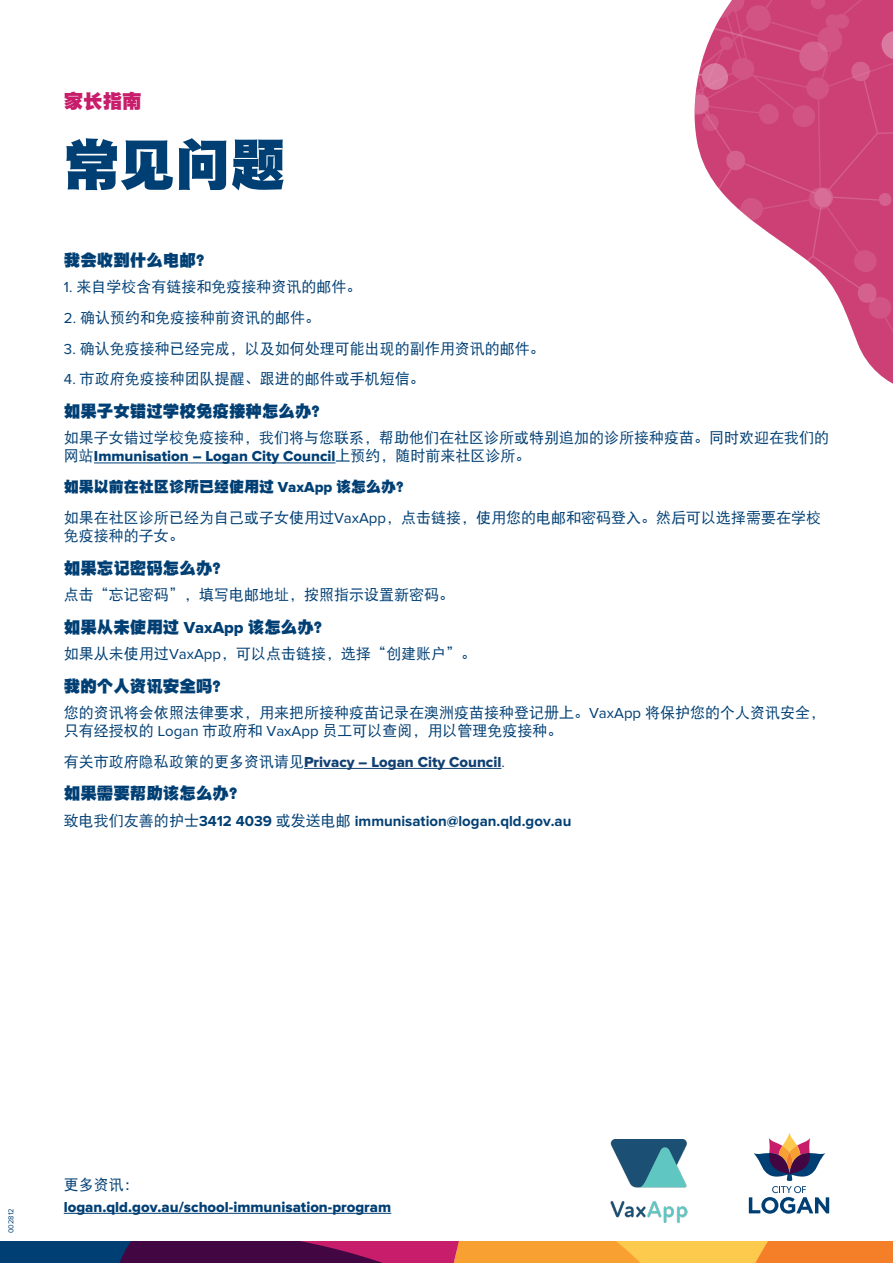
<style>
.page{position:relative;width:893px;height:1263px;background:#fff}
.page>*{position:absolute;margin:0;border:0;box-sizing:border-box;transform-origin:0 0}
.t1{font:55.5px "DFP Hei W12";color:#003f74}
.t2{font:19.5px "DFP Hei W12";color:#c71d6b}
.t3{font:16.5px "DFP Hei W12";color:#003f74}
.t4{font:15px/18px "DFP Hei W5";color:#003f74}
.t5{font:700 15px "Proxima Nova";color:#003f74}
.t6{font:15px "Proxima Nova Extrabld";color:#003f74}
.t7{font:15px "Proxima Nova Extrabld";color:#114073}
.t8{font:15px "DFP Hei W12";color:#003f74}
.t9{font:7.5px "Proxima Nova";color:#003f74}
.s1{font-family:"Proxima Nova"}
.s2{font-family:"Proxima Nova Extrabld"}
.s3{font-family:"DFP Hei W5";color:#003f74}
.s4{font-family:"DFP Hei W5";font-weight:400}
</style>
<div class="page">
<svg style="left:730px;top:201px;width:163px;height:7px"></svg>
<svg style="left:694px;top:0;width:199px;height:201px;background:#d05081"></svg>
<svg style="left:737px;top:208px;width:156px;height:176px"></svg>
<svg style="left:0;top:1242px;width:893px;height:21px;background:#a25d48"></svg>
<svg style="left:749px;top:1132px;width:80px;height:82px"></svg>
<img style="left:610px;top:1139px;width:78px;height:84px">
<hr style="left:94px;top:462px;width:242px;height:1px;background:#003f74">
<hr style="left:304px;top:768px;width:197px;height:1px;background:#114073">
<hr style="left:64px;top:1213px;width:327px;height:1px;background:#003f74">
<h2 class="t2" style="left:64px;top:91px;width:79px">家长指南</h2>
<h1 class="t1" style="left:64px;top:135px;width:223px">常见问题</h1>
<h2 class="t3" style="left:64px;top:251px;width:150px">我会收到什么电邮？</h2>
<p class="t4" style="left:64px;top:277px;width:299px"><span class="s1">1.</span> 来自学校含有链接和免疫接种资讯的邮件。</p>
<p class="t4" style="left:64px;top:308px;width:258px"><span class="s1">2.</span> 确认预约和免疫接种前资讯的邮件。</p>
<p class="t4" style="left:64px;top:339px;width:482px"><span class="s1">3.</span> 确认免疫接种已经完成，以及如何处理可能出现的副作用资讯的邮件。</p>
<p class="t4" style="left:64px;top:370px;width:362px"><span class="s1">4.</span> 市政府免疫接种团队提醒、跟进的邮件或手机短信。</p>
<h2 class="t3" style="left:64px;top:402px;width:265px">如果子女错过学校免疫接种怎么办？</h2>
<p class="t4" style="left:64px;top:429px;width:766px">如果子女错过学校免疫接种，我们将与您联系，帮助他们在社区诊所或特别追加的诊所接种疫苗。同时欢迎在我们的网站<span class="s2">Immunisation – Logan City Council</span>上预约，随时前来社区诊所。</p>
<h2 class="t8" style="left:64px;top:479px;width:349px">如果以前在社区诊所已经使用过 <span class="s2">VaxApp</span> 该怎么办？</h2>
<p class="t4" style="left:64px;top:508px;width:759px">如果在社区诊所已经为自己或子女使用过<span class="s1">VaxApp</span>，点击链接，使用您的电邮和密码登入。然后可以选择需要在学校免疫接种的子女。</p>
<h2 class="t3" style="left:64px;top:559px;width:166px">如果忘记密码怎么办？</h2>
<p class="t4" style="left:64px;top:585px;width:391px">点击“忘记密码”，填写电邮地址，按照指示设置新密码。</p>
<h2 class="t3" style="left:64px;top:618px;width:268px">如果从未使用过 <span class="s2">VaxApp</span> 该怎么办？</h2>
<p class="t4" style="left:64px;top:644px;width:414px">如果从未使用过<span class="s1">VaxApp</span>，可以点击链接，选择“创建账户”。</p>
<h2 class="t3" style="left:64px;top:677px;width:166px">我的个人资讯安全吗？</h2>
<p class="t4" style="left:64px;top:703px;width:763px">您的资讯将会依照法律要求，用来把所接种疫苗记录在澳洲疫苗接种登记册上。<span class="s1">VaxApp</span> 将保护您的个人资讯安全，只有经授权的 <span class="s1">Logan</span> 市政府和 <span class="s1">VaxApp</span> 员工可以查阅，用以管理免疫接种。</p>
<p class="t7" style="left:64px;top:755px;width:442px"><span class="s3">有关市政府隐私政策的更多资讯请见</span>Privacy – Logan City Council<span class="s1">.</span></p>
<h2 class="t3" style="left:64px;top:785px;width:183px">如果需要帮助该怎么办？</h2>
<p class="t5" style="left:64px;top:812px;width:509px"><span class="s4">致电我们友善的护士</span>3412 4039 <span class="s4">或发送电邮</span> immunisation@logan.qld.gov.au</p>
<p class="t9" style="left:8px;top:1233px;width:26px;rotate:-90deg">002812</p>
<p class="t4" style="left:64px;top:1175px;width:76px">更多资讯：</p>
<p class="t6" style="left:64px;top:1200px;width:329px">logan.qld.gov.au/school-immunisation-program</p>
</div>
